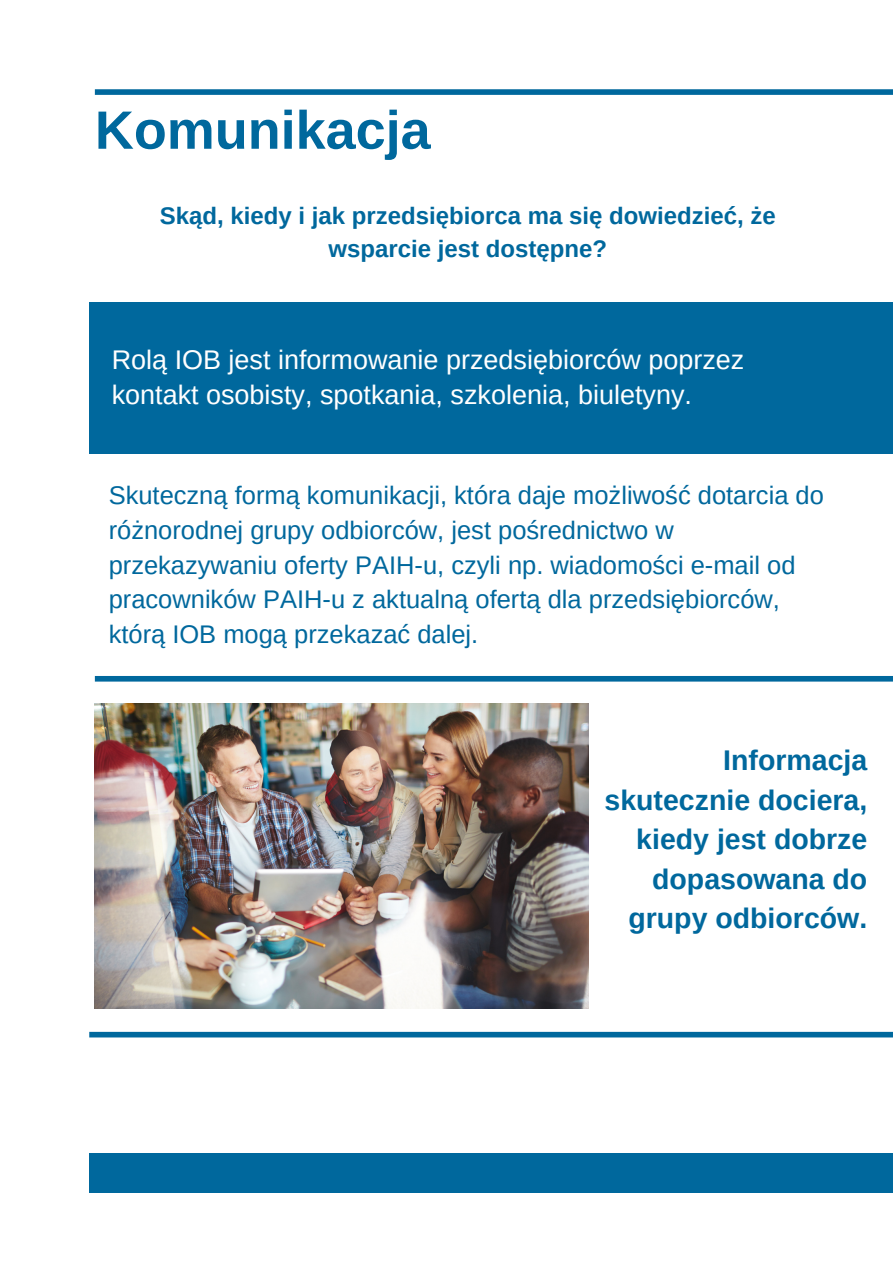
<style>
.page{position:relative;width:893px;height:1264px;background:#fff}
.page>*{position:absolute;margin:0;border:0;box-sizing:border-box;transform-origin:0 0}
.t1{font:700 54px "Arimo";color:#00689d}
.t2{font:700 28.5px/39.3px "Arimo";color:#00689d;text-align:right}
.t3{font:27px/34.8px "Arimo";color:#fff}
.t4{font:25.5px/34.8px "Arimo";color:#00689d}
.t5{font:700 24px/32.5px "Arimo";color:#00689d;text-align:center}
</style>
<div class="page">
<div style="left:89px;top:1153px;width:803px;height:39px;background:#00689d"></div>
<div style="left:95px;top:89px;width:797px;height:6px;background:#00689d"></div>
<div style="left:95px;top:676px;width:797px;height:5px;background:#00689d"></div>
<div style="left:89px;top:1031px;width:803px;height:6px;background:#00689d"></div>
<img style="left:95px;top:703px;width:493px;height:305px">
<div style="left:89px;top:302px;width:803px;height:152px;background:#00689d"></div>
<p class="t1" style="left:95px;top:100px;width:337px">Komunikacja</p>
<p class="t5" style="left:160px;top:199px;width:617px">Skąd, kiedy i jak przedsiębiorca ma się dowiedzieć, że wsparcie jest dostępne?</p>
<p class="t3" style="left:112px;top:342px;width:634px">Rolą IOB jest informowanie przedsiębiorców poprzez kontakt osobisty, spotkania, szkolenia, biuletyny.</p>
<p class="t4" style="left:109px;top:477px;width:716px">Skuteczną formą komunikacji, która daje możliwość dotarcia do różnorodnej grupy odbiorców, jest pośrednictwo w przekazywaniu oferty PAIH-u, czyli np. wiadomości e-mail od pracowników PAIH-u z aktualną ofertą dla przedsiębiorców, którą IOB mogą przekazać dalej.</p>
<p class="t2" style="left:604px;top:741px;width:264px">Informacja skutecznie dociera, kiedy jest dobrze dopasowana do grupy odbiorców.</p>
</div>
